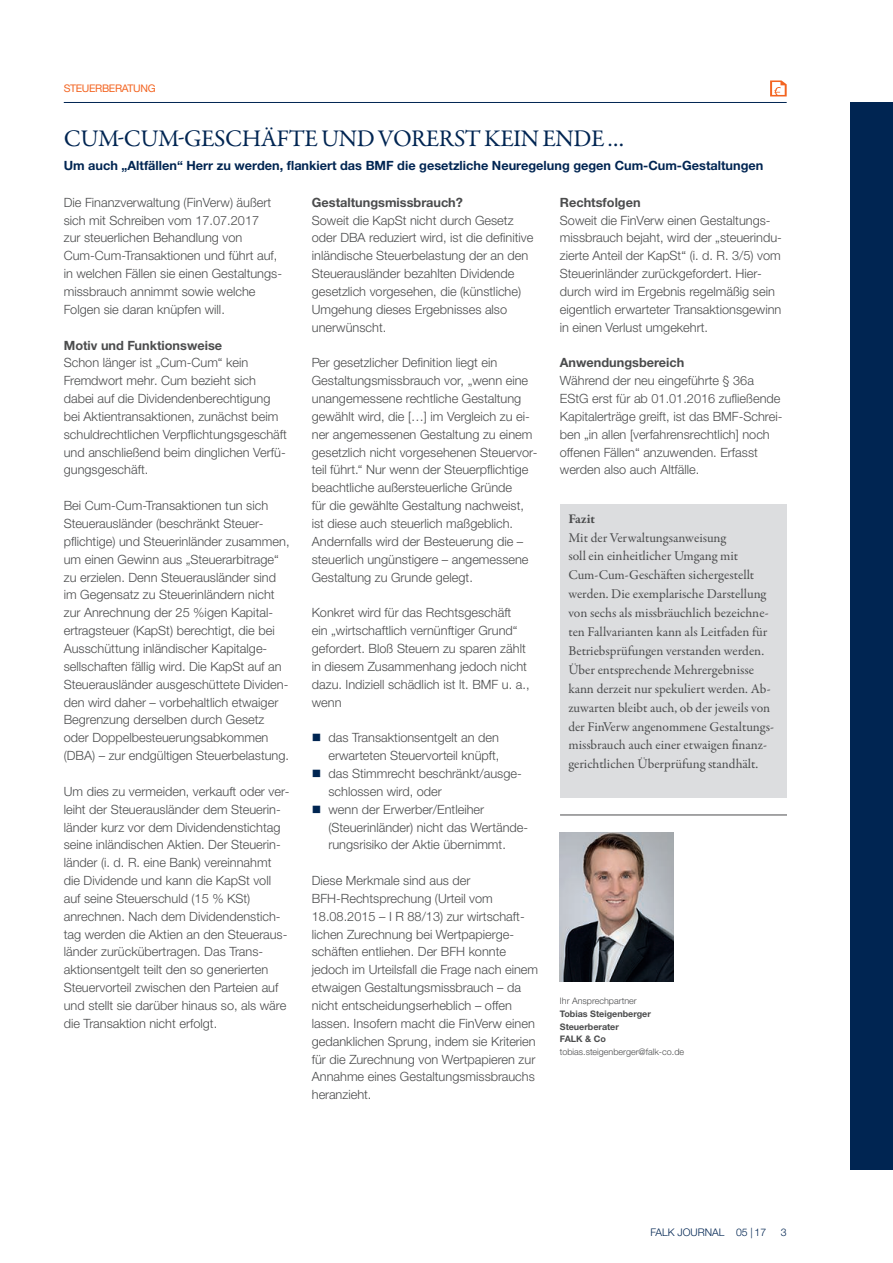
<style>
.page{position:relative;width:893px;height:1263px;background:#fff}
.page>*{position:absolute;margin:0;border:0;box-sizing:border-box;transform-origin:0 0}
.t1{font:24px "Garamond Premr Pro";letter-spacing:-.02em;color:#002552}
.t2{font:13.5px/18.9px "Garamond Premr Pro";letter-spacing:-.005em;color:#4b4c4d}
.t3{font:700 13.5px "Garamond Premr Pro";color:#4b4c4d}
.t4{font:300 12.75px/17.9px "Helvetica Neue LTW1 G";color:#4b4c4d}
.t5{font:700 12.75px "Helvetica Neue LTW1 G";color:#002552}
.t6{font:700 12.75px "Helvetica Neue LTW1 G";color:#4b4c4d}
.t7{font:300 10.5px "Helvetica Neue LTW1 G";color:#002552}
.t8{font:10.5px "Helvetica Neue LTW1 G";letter-spacing:-.03em;color:#f36421}
.t9{font:300 9px "Helvetica Neue LTW1 G";color:#4b4c4d}
.t10{font:700 9px/12.6px "Helvetica Neue LTW1 G";color:#4b4c4d}
.s1{color:#002552}
</style>
<div class="page">
<div style="left:850px;top:102px;width:43px;height:1067px;background:#002552"></div>
<svg style="left:770px;top:80px;width:17px;height:16px"></svg>
<hr style="left:64px;top:102px;width:723px;height:1px;background:#002552">
<div style="left:560px;top:504px;width:227px;height:294px;background:#dcdddf"></div>
<hr style="left:560px;top:815px;width:227px;height:1px;background:#4b4c4d">
<img style="left:560px;top:832px;width:113px;height:149px">
<p class="t8" style="left:64px;top:85px;width:94px">STEUERBERATUNG</p>
<h1 class="t1" style="left:64px;top:129px;width:562px">CUM-CUM-GESCHÄFTE UND VORERST KEIN ENDE …</h1>
<p class="t5" style="left:64px;top:161px;width:701px">Um auch „Altfällen“ Herr zu werden, flankiert das BMF die gesetzliche Neuregelung gegen Cum-Cum-Gestaltungen</p>
<p class="t6" style="left:560px;top:198px;width:82px">Rechtsfolgen</p>
<p class="t4" style="left:560px;top:212px;width:224px">Soweit die FinVerw einen Gestaltungs&shy;missbrauch bejaht, wird der „steuerindu&shy;zierte Anteil der KapSt“ (i. d. R. 3/5) vom Steuerinländer zurückgefordert. Hier&shy;durch wird im Ergebnis regelmäßig sein eigentlich erwarteter Transaktionsgewinn in einen Verlust umgekehrt.</p>
<p class="t6" style="left:560px;top:358px;width:126px">Anwendungsbereich</p>
<p class="t4" style="left:560px;top:373px;width:224px">Während der neu eingeführte § 36a EStG erst für ab 01.01.2016 zufließende Kapitalerträge greift, ist das BMF-Schrei&shy;ben „in allen [verfahrensrechtlich] noch offenen Fällen“ anzuwenden. Erfasst werden also auch Altfälle.</p>
<p class="t3" style="left:568px;top:510px;width:28px">Fazit</p>
<p class="t2" style="left:568px;top:529px;width:207px">Mit der Verwaltungsanweisung<br>soll ein einheitlicher Umgang mit Cum-Cum-Geschäften sichergestellt werden. Die exemplarische Darstellung von sechs als missbräuchlich bezeichne&shy;ten Fallvarianten kann als Leitfaden für Betriebsprüfungen verstanden werden.<br>Über entsprechende Mehrergebnisse kann derzeit nur spekuliert werden. Ab&shy;zuwarten bleibt auch, ob der jeweils von der FinVerw angenommene Gestaltungs&shy;missbrauch auch einer etwaigen finanz&shy;gerichtlichen Überprüfung standhält.</p>
<p class="t6" style="left:312px;top:198px;width:153px">Gestaltungsmissbrauch?</p>
<p class="t4" style="left:312px;top:212px;width:223px">Soweit die KapSt nicht durch Gesetz oder DBA reduziert wird, ist die definitive inländische Steuerbelastung der an den Steuerausländer bezahlten Dividende gesetzlich vorgesehen, die (künstliche)<br>Umgehung dieses Ergebnisses also unerwünscht.</p>
<p class="t4" style="left:312px;top:355px;width:227px">Per gesetzlicher Definition liegt ein Gestaltungsmissbrauch vor, „wenn eine unangemessene rechtliche Gestaltung gewählt wird, die […] im Vergleich zu ei&shy;ner angemessenen Gestaltung zu einem gesetzlich nicht vorgesehenen Steuervor&shy;teil führt.“ Nur wenn der Steuerpflichtige beachtliche außersteuerliche Gründe<br>für die gewählte Gestaltung nachweist, ist diese auch steuerlich maßgeblich.<br>Andernfalls wird der Besteuerung die – steuerlich ungünstigere – angemessene Gestaltung zu Grunde gelegt.</p>
<p class="t4" style="left:312px;top:605px;width:219px">Konkret wird für das Rechtsgeschäft ein „wirtschaftlich vernünftiger Grund“ gefordert. Bloß Steuern zu sparen zählt in diesem Zusammenhang jedoch nicht dazu. Indiziell schädlich ist lt. BMF u. a., wenn</p>
<p class="t4" style="left:312px;top:730px;width:189px;text-align:right"><span class="s1">■</span> das Transaktionsentgelt an den erwarteten Steuervorteil knüpft,</p>
<p class="t4" style="left:328px;top:766px;width:195px;text-indent:-17px"><span class="s1">■</span> das Stimmrecht beschränkt/ausge&shy;schlossen wird, oder</p>
<p class="t4" style="left:328px;top:801px;width:201px;text-indent:-17px"><span class="s1">■</span> wenn der Erwerber/Entleiher (Steuerinländer) nicht das Wertände&shy;rungsrisiko der Aktie übernimmt.</p>
<p class="t4" style="left:312px;top:873px;width:228px">Diese Merkmale sind aus der BFH-Rechtsprechung (Urteil vom 18.08.2015 – I R 88/13) zur wirtschaft&shy;lichen Zurechnung bei Wertpapierge&shy;schäften entliehen. Der BFH konnte jedoch im Urteilsfall die Frage nach einem etwaigen Gestaltungsmissbrauch – da nicht entscheidungserheblich – offen lassen. Insofern macht die FinVerw einen gedanklichen Sprung, indem sie Kriterien für die Zurechnung von Wertpapieren zur Annahme eines Gestaltungsmissbrauchs heranzieht.</p>
<p class="t4" style="left:64px;top:194px;width:220px">Die Finanzverwaltung (FinVerw) äußert sich mit Schreiben vom 17.07.2017<br>zur steuerlichen Behandlung von Cum-Cum-Transaktionen und führt auf, in welchen Fällen sie einen Gestaltungs&shy;missbrauch annimmt sowie welche Folgen sie daran knüpfen will.</p>
<p class="t6" style="left:64px;top:340px;width:160px">Motiv und Funktionsweise</p>
<p class="t4" style="left:64px;top:355px;width:225px">Schon länger ist „Cum-Cum“ kein Fremdwort mehr. Cum bezieht sich dabei auf die Dividendenberechtigung bei Aktientransaktionen, zunächst beim schuldrechtlichen Verpflichtungsgeschäft und anschließend beim dinglichen Verfü&shy;gungsgeschäft.</p>
<p class="t4" style="left:64px;top:498px;width:227px">Bei Cum-Cum-Transaktionen tun sich Steuerausländer (beschränkt Steuer&shy;pflichtige) und Steuerinländer zusammen, um einen Gewinn aus „Steuerarbitrage“ zu erzielen. Denn Steuerausländer sind im Gegensatz zu Steuerinländern nicht zur Anrechnung der 25 %igen Kapital&shy;ertragsteuer (KapSt) berechtigt, die bei Ausschüttung inländischer Kapitalge&shy;sellschaften fällig wird. Die KapSt auf an Steuerausländer ausgeschüttete Dividen&shy;den wird daher – vorbehaltlich etwaiger Begrenzung derselben durch Gesetz oder Doppelbesteuerungsabkommen (DBA) – zur endgültigen Steuerbelastung.</p>
<p class="t4" style="left:64px;top:784px;width:227px">Um dies zu vermeiden, verkauft oder ver&shy;leiht der Steuerausländer dem Steuerin&shy;länder kurz vor dem Dividendenstichtag seine inländischen Aktien. Der Steuerin&shy;länder (i. d. R. eine Bank) vereinnahmt die Dividende und kann die KapSt voll auf seine Steuerschuld (15 % KSt) anrechnen. Nach dem Dividendenstich&shy;tag werden die Aktien an den Steueraus&shy;länder zurückübertragen. Das Trans&shy;aktionsentgelt teilt den so generierten Steuervorteil zwischen den Parteien auf und stellt sie darüber hinaus so, als wäre die Transaktion nicht erfolgt.</p>
<p class="t9" style="left:560px;top:998px;width:78px">Ihr Ansprechpartner</p>
<p class="t10" style="left:560px;top:1008px;width:93px">Tobias Steigenberger<br>Steuerberater<br>FALK &amp; Co</p>
<p class="t9" style="left:560px;top:1048px;width:126px">tobias.steigenberger@falk-co.de</p>
<p class="t7" style="left:650px;top:1229px;width:117px">FALK JOURNAL 05 | 17</p>
<p class="t7" style="left:781px;top:1229px;width:7px">3</p>
</div>
